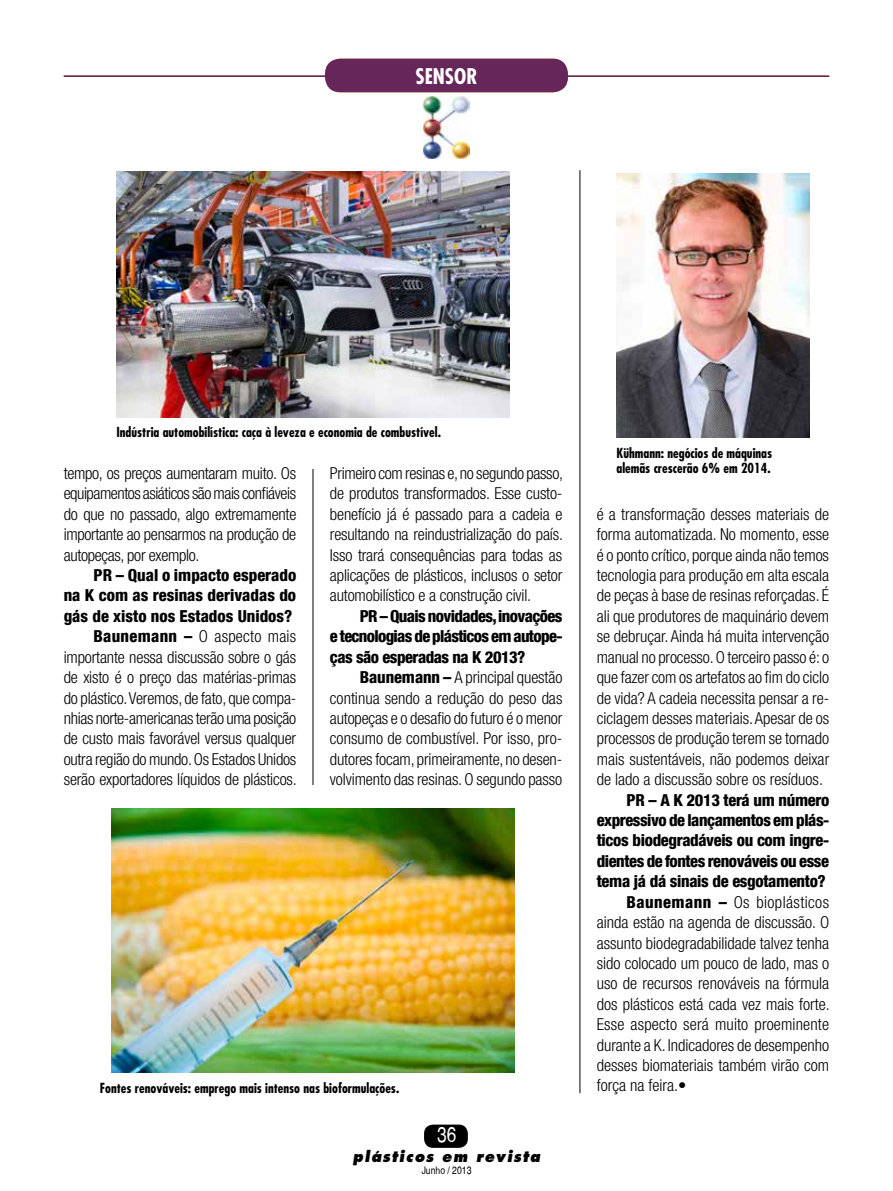
<style>
.page{position:relative;width:893px;height:1191px;background:#fff}
.page>*{position:absolute;margin:0;border:0;box-sizing:border-box;transform-origin:0 0}
.t1{font:700 condensed 21px "Futura";color:#fff}
.t2{font:condensed 21px "Helvetica";color:#fff}
.t3{font:300 condensed 16.5px/20.4px "Helvetica Neue LT Com";letter-spacing:-.005em;color:#000;text-align:justify}
.t4{font:800 condensed 16.5px/20.4px "Helvetica Neue LT Com";letter-spacing:-.025em;color:#000;text-align:justify}
.t5{font:300 condensed 16.5px "Helvetica Neue LT Com";letter-spacing:.025em;color:#000}
.t6{font:italic 800 15px "Futura";letter-spacing:.09em;color:#000;scale:.95 1}
.t7{font:700 condensed 13.5px/15px "Futura";color:#000}
.t8{font:condensed 10.5px "Helvetica";color:#000}
.s1{font-weight:800}
</style>
<div class="page">
<hr style="left:313px;top:170px;width:1px;height:923px;background:#000">
<hr style="left:580px;top:170px;width:1px;height:923px;background:#000">
<div style="left:424px;top:1124px;width:44px;height:23px;background:#000;border-radius:9px"></div>
<div style="left:111px;top:157px;width:399px;height:311px;background:#fff"></div>
<div style="left:100px;top:785px;width:399px;height:311px;background:#fff"></div>
<hr style="left:64px;top:75px;width:765px;height:2px;background:#66265a">
<div style="left:325px;top:59px;width:243px;height:33px;background:#66265a;border-radius:15px"></div>
<img style="left:617px;top:173px;width:192px;height:264px">
<img style="left:116px;top:172px;width:394px;height:245px">
<img style="left:111px;top:808px;width:404px;height:264px">
<img style="left:424px;top:96px;width:45px;height:63px">
<p class="t1" style="left:424px;top:62px;width:51px">VISOR</p>
<p class="t1" style="left:415px;top:62px;width:41px">sensor</p>
<p class="t7" style="left:116px;top:425px;width:326px">Indústria automobilística: caça à leveza e economia de combustível.</p>
<p class="t3" style="left:64px;top:463px;width:234px">tempo, os preços aumentaram muito. Os equipamentos asiáticos são mais confiáveis do que no passado, algo extremamente importante ao pensarmos na produção de autopeças, por exemplo.</p>
<p class="t3" style="left:64px;top:565px;width:235px;text-align:right"><span class="s1">PR – Qual o impacto esperado<br>na K com as resinas derivadas do gás de xisto nos Estados Unidos?<br>Baunemann –</span> O aspecto mais importante nessa discussão sobre o gás de xisto é o preço das matérias-primas do plástico. Veremos, de fato, que compa&shy;nhias norte-americanas terão uma posição de custo mais favorável versus qualquer outra região do mundo. Os Estados Unidos serão exportadores líquidos de plásticos.</p>
<p class="t3" style="left:330px;top:463px;width:235px">Primeiro com resinas e, no segundo passo, de produtos transformados. Esse custo&shy;benefício já é passado para a cadeia e resultando na reindustrialização do país.<br>Isso trará consequências para todas as aplicações de plásticos, inclusos o setor automobilístico e a construção civil.</p>
<p class="t4" style="left:330px;top:605px;width:234px;text-indent:30px">PR – Quais novidades, inovações e tecnologias de plásticos em autope&shy;ças são esperadas na K 2013?</p>
<p class="t3" style="left:330px;top:667px;width:234px;text-indent:30px"><span class="s1">Baunemann –</span> A principal questão continua sendo a redução do peso das autopeças e o desafio do futuro é o menor consumo de combustível. Por isso, pro&shy;dutores focam, primeiramente, no desen&shy;volvimento das resinas. O segundo passo</p>
<p class="t7" style="left:100px;top:1080px;width:301px">Fontes renováveis: emprego mais intenso nas bioformulações.</p>
<p class="t2" style="left:437px;top:1122px;width:21px">36</p>
<p class="t6" style="left:353px;top:1147px;width:199px">plásticos em revista</p>
<p class="t8" style="left:422px;top:1164px;width:51px">Junho / 2013</p>
<p class="t7" style="left:617px;top:445px;width:157px">Kühmann: negócios de máquinas alemãs crescerão 6% em 2014.</p>
<p class="t3" style="left:597px;top:504px;width:234px">é a transformação desses materiais de forma automatizada. No momento, esse é o ponto crítico, porque ainda não temos tecnologia para produção em alta escala de peças à base de resinas reforçadas. É ali que produtores de maquinário devem se debruçar. Ainda há muita intervenção manual no processo. O terceiro passo é: o que fazer com os artefatos ao fim do ciclo de vida? A cadeia necessita pensar a re&shy;ciclagem desses materiais. Apesar de os processos de produção terem se tornado mais sustentáveis, não podemos deixar de lado a discussão sobre os resíduos.</p>
<p class="t4" style="left:627px;top:789px;width:204px">PR – A K 2013 terá um número</p>
<p class="t4" style="left:597px;top:809px;width:234px">expressivo de lançamentos em plás-</p>
<p class="t4" style="left:597px;top:830px;width:234px">ticos biodegradáveis ou com ingre-</p>
<p class="t4" style="left:597px;top:850px;width:234px">dientes de fontes renováveis ou esse</p>
<p class="t4" style="left:597px;top:871px;width:231px">tema já dá sinais de esgotamento?</p>
<p class="t5" style="left:627px;top:892px;width:204px"><span class="s1">Baunemann –</span> Os bioplásticos</p>
<p class="t3" style="left:597px;top:912px;width:234px">ainda estão na agenda de discussão. O</p>
<p class="t3" style="left:597px;top:932px;width:234px">assunto biodegradabilidade talvez tenha</p>
<p class="t3" style="left:597px;top:953px;width:234px">sido colocado um pouco de lado, mas o</p>
<p class="t3" style="left:597px;top:973px;width:234px">uso de recursos renováveis na fórmula</p>
<p class="t3" style="left:597px;top:993px;width:235px">dos plásticos está cada vez mais forte.</p>
<p class="t3" style="left:597px;top:1014px;width:234px">Esse aspecto será muito proeminente</p>
<p class="t3" style="left:597px;top:1034px;width:234px">durante a K. Indicadores de desempenho</p>
<p class="t3" style="left:597px;top:1055px;width:234px">desses biomateriais também virão com</p>
<p class="t3" style="left:597px;top:1075px;width:91px">força na feira.•</p>
</div>
